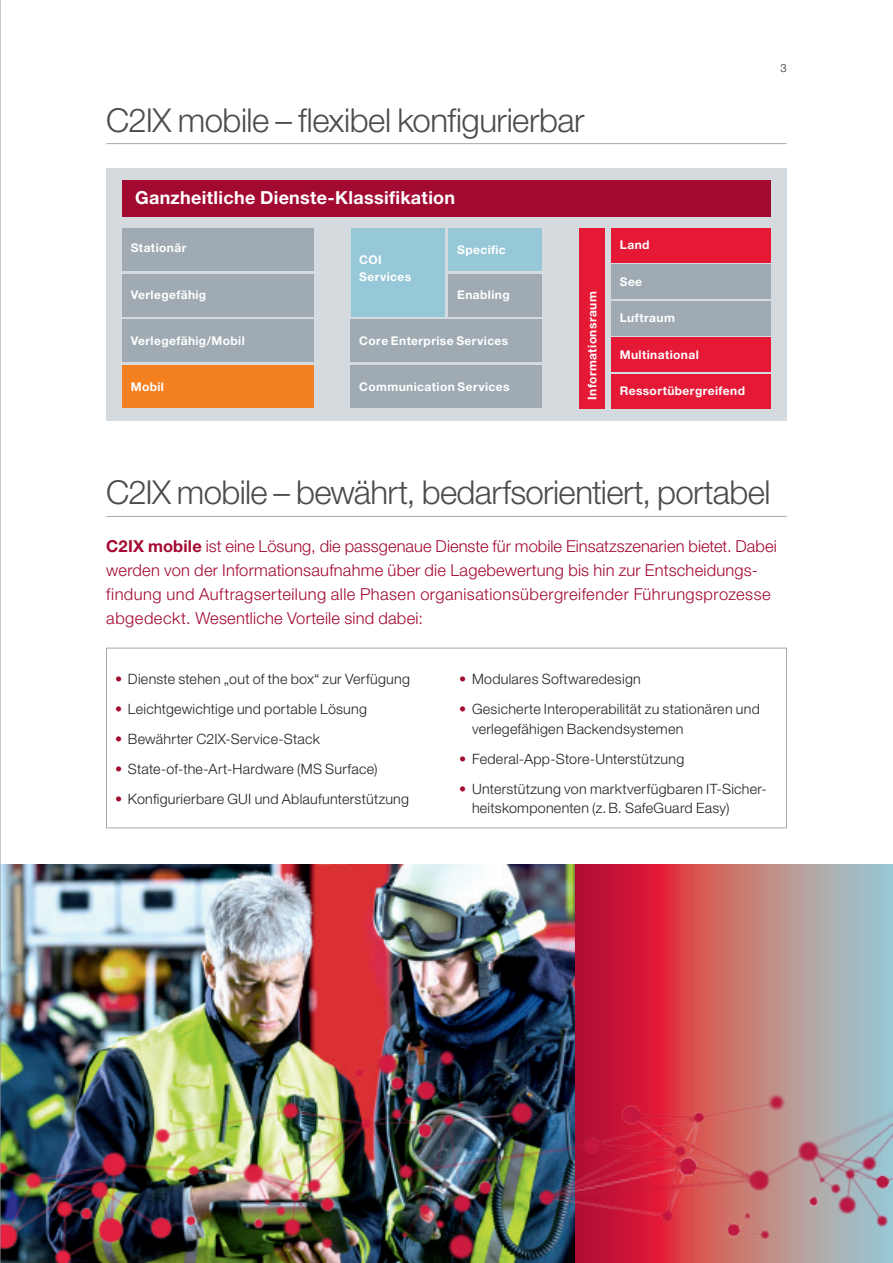
<style>
.page{position:relative;width:893px;height:1263px;background:#fff}
.page>*{position:absolute;margin:0;border:0;box-sizing:border-box;transform-origin:0 0}
.t1{font:300 33px "Helvetica Neue LT Std";letter-spacing:-.02em;color:#4b4c4d}
.t2{font:700 18px "Helvetica Neue LT Std";letter-spacing:.015em;color:#fff}
.t3{font:300 16.5px/24px "Helvetica Neue LT Std";letter-spacing:.015em;color:#a30a32}
.t4{font:300 14.25px/19.5px "Helvetica Neue LT Std";letter-spacing:.02em;color:#231f20}
.t5{font:700 12px/16.5px "Helvetica Neue LT Std";letter-spacing:.035em;color:#fff}
.t6{font:300 11.25px "Helvetica Neue LT Std";color:#231f20}
.s1{font-weight:700}
.s2{color:#a30a32}
</style>
<div class="page">
<div style="left:106px;top:168px;width:681px;height:252px;background:#d4dade"></div>
<svg style="left:574px;top:864px;width:319px;height:109px;background:#c06972"></svg>
<img style="left:1px;top:864px;width:573px;height:109px">
<img style="left:1px;top:973px;width:892px;height:290px">
<div style="left:449px;top:274px;width:93px;height:42px;background:#9faab2"></div>
<div style="left:449px;top:228px;width:93px;height:43px;background:#96c8d7"></div>
<div style="left:351px;top:228px;width:93px;height:88px;background:#96c8d7"></div>
<div style="left:351px;top:320px;width:191px;height:42px;background:#9faab2"></div>
<div style="left:122px;top:228px;width:192px;height:43px;background:#9faab2"></div>
<div style="left:351px;top:365px;width:191px;height:43px;background:#9faab2"></div>
<div style="left:122px;top:274px;width:192px;height:42px;background:#9faab2"></div>
<div style="left:122px;top:320px;width:192px;height:42px;background:#9faab2"></div>
<div style="left:122px;top:365px;width:192px;height:43px;background:#f58021"></div>
<hr style="left:106px;top:143px;width:681px;height:1px;background:#9faab2">
<div style="left:122px;top:180px;width:649px;height:36px;background:#a30a32"></div>
<div style="left:611px;top:374px;width:160px;height:34px;background:#e51836"></div>
<div style="left:579px;top:228px;width:26px;height:180px;background:#e51836"></div>
<div style="left:611px;top:228px;width:160px;height:34px;background:#e51836"></div>
<div style="left:611px;top:264px;width:160px;height:35px;background:#9faab2"></div>
<div style="left:611px;top:337px;width:160px;height:35px;background:#e51836"></div>
<div style="left:611px;top:301px;width:160px;height:34px;background:#9faab2"></div>
<div style="left:106px;top:648px;width:681px;height:180px;border:1px solid #9faab2"></div>
<hr style="left:106px;top:516px;width:681px;height:1px;background:#9faab2">
<hr style="left:0;top:0;width:1px;height:1263px;background:#939598">
<h1 class="t1" style="left:106px;top:100px;width:480px">C2IX mobile – flexibel konfigurierbar</h1>
<p class="t2" style="left:135px;top:186px;width:322px">Ganzheitliche Dienste-Klassifikation</p>
<p class="t5" style="left:131px;top:239px;width:57px">Stationär</p>
<p class="t5" style="left:131px;top:287px;width:77px">Verlegefähig</p>
<p class="t5" style="left:131px;top:332px;width:116px">Verlegefähig/Mobil</p>
<p class="t5" style="left:131px;top:378px;width:35px">Mobil</p>
<p class="t5" style="left:359px;top:251px;width:53px">COI<br>Services</p>
<p class="t5" style="left:457px;top:241px;width:50px">Specific</p>
<p class="t5" style="left:457px;top:287px;width:54px">Enabling</p>
<p class="t5" style="left:359px;top:332px;width:151px">Core Enterprise Services</p>
<p class="t5" style="left:359px;top:378px;width:152px">Communication Services</p>
<p class="t5" style="left:584px;top:399px;width:110px;rotate:-90deg">Informationsraum</p>
<p class="t5" style="left:620px;top:237px;width:31px">Land</p>
<p class="t5" style="left:620px;top:273px;width:24px">See</p>
<p class="t5" style="left:620px;top:309px;width:57px">Luftraum</p>
<p class="t5" style="left:620px;top:346px;width:81px">Multinational</p>
<p class="t5" style="left:620px;top:382px;width:127px">Ressortübergreifend</p>
<p class="t6" style="left:780px;top:61px;width:8px">3</p>
<h1 class="t1" style="left:106px;top:472px;width:666px">C2IX mobile – bewährt, bedarfsorientiert, portabel</h1>
<p class="t3" style="left:106px;top:534px;width:672px"><span class="s1">C2IX mobile</span> ist eine Lösung, die passgenaue Dienste für mobile Einsatzszenarien bietet. Dabei werden von der Informationsaufnahme über die Lagebewertung bis hin zur Entscheidungs&shy;findung und Auftragserteilung alle Phasen organisationsübergreifender Führungsprozesse abgedeckt. Wesentliche Vorteile sind dabei:</p>
<p class="t4" style="left:115px;top:669px;width:296px"><span class="s2">•</span> Dienste stehen „out of the box“ zur Verfügung</p>
<p class="t4" style="left:115px;top:699px;width:253px"><span class="s2">•</span> Leichtgewichtige und portable Lösung</p>
<p class="t4" style="left:115px;top:729px;width:206px"><span class="s2">•</span> Bewährter C2IX-Service-Stack</p>
<p class="t4" style="left:115px;top:759px;width:264px"><span class="s2">•</span> State-of-the-Art-Hardware (MS Surface)</p>
<p class="t4" style="left:115px;top:789px;width:295px"><span class="s2">•</span> Konfigurierbare GUI und Ablaufunterstützung</p>
<p class="t4" style="left:459px;top:669px;width:183px"><span class="s2">•</span> Modulares Softwaredesign</p>
<p class="t4" style="left:472px;top:699px;width:289px;text-indent:-13px"><span class="s2">•</span> Gesicherte Interoperabilität zu stationären und verlegefähigen Backendsystemen</p>
<p class="t4" style="left:459px;top:748px;width:227px"><span class="s2">•</span> Federal-App-Store-Unterstützung</p>
<p class="t4" style="left:472px;top:779px;width:296px;text-indent:-13px"><span class="s2">•</span> Unterstützung von marktverfügbaren IT-Sicher&shy;heitskomponenten (z.B. SafeGuard Easy)</p>
</div>
